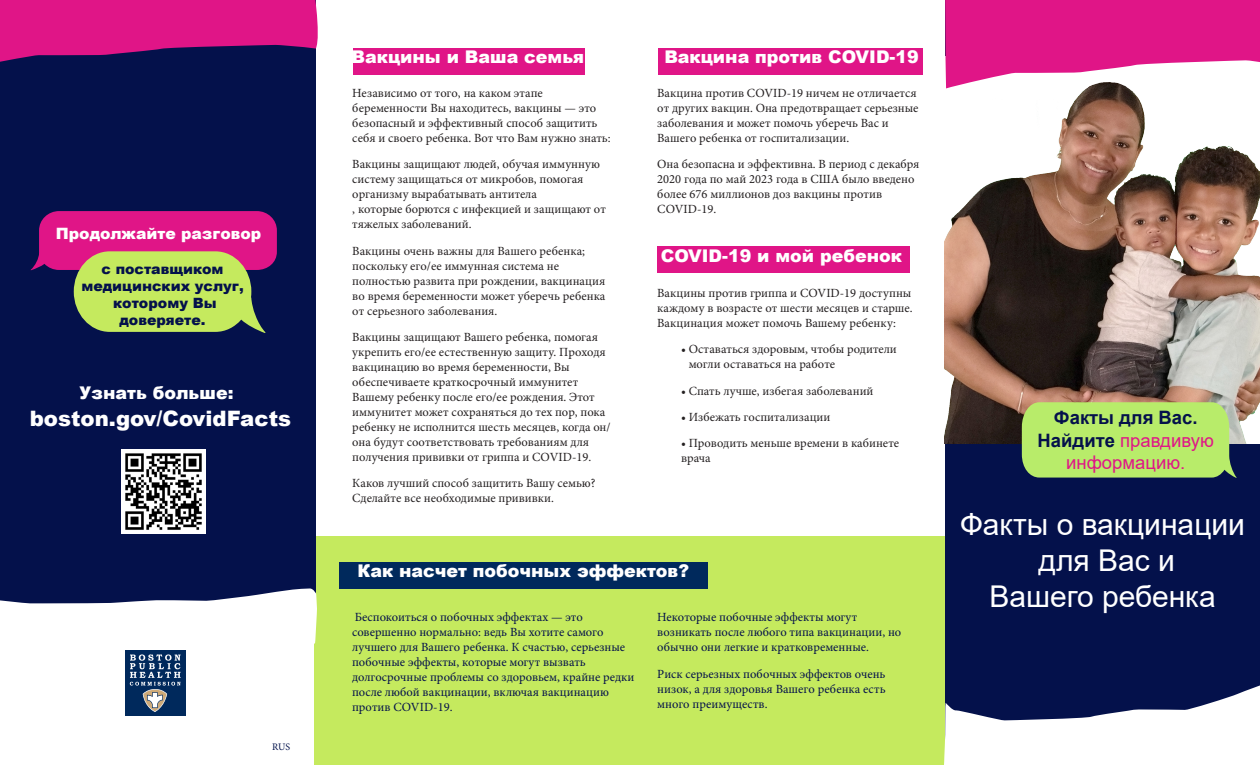
<style>
.page{position:relative;width:1260px;height:765px;background:#fff}
.page>*{position:absolute;margin:0;border:0;box-sizing:border-box;transform-origin:0 0}
.t1{font:30px/36px "Arial";color:#fff;text-align:center}
.t2{font:900 21.25px "Arial";color:#fff}
.t3{font:18.5px/22.1px "Arial";color:#e01587;text-align:center}
.t4{font:900 17.5px "Arial";color:#fff}
.t5{font:900 15.62px "Arial";color:#fff}
.t6{font:900 14.12px/17px "Arial";color:#04114b;text-align:center}
.t7{font:12.5px/15px "Minion Pro";color:#231f20}
.t8{font:12.5px/15px "Minion Pro";color:#04114b}
.t9{font:10px "Minion Pro";color:#03134c}
.s1{font-weight:700;color:#04114b}
</style>
<div class="page">
<div style="left:314px;top:537px;width:631px;height:228px;background:#c5ea5e"></div>
<div style="left:339px;top:562px;width:368px;height:26px;background:#00295c"></div>
<div style="left:945px;top:0;width:315px;height:765px;background:#04114b"></div>
<div style="left:0;top:0;width:316px;height:619px;background:#04114b"></div>
<svg style="left:30px;top:211px;width:247px;height:122px"></svg>
<div style="left:354px;top:48px;width:231px;height:26px;background:#e01587"></div>
<div style="left:658px;top:48px;width:265px;height:26px;background:#e01587"></div>
<div style="left:657px;top:246px;width:253px;height:27px;background:#e01587"></div>
<img style="left:945px;top:88px;width:315px;height:356px">
<svg style="left:0;top:0;width:318px;height:62px"></svg>
<svg style="left:1022px;top:402px;width:215px;height:76px;background:#b3e36b"></svg>
<svg style="left:944px;top:685px;width:316px;height:80px"></svg>
<svg style="left:945px;top:0;width:315px;height:88px;background:#e4459e"></svg>
<div style="left:125px;top:650px;width:60px;height:66px;background:#00295c"></div>
<svg style="left:0;top:588px;width:317px;height:124px"></svg>
<img style="left:121px;top:449px;width:85px;height:85px">
<p class="t5" style="left:56px;top:222px;width:207px">Продолжайте разговор</p>
<p class="t6" style="left:81px;top:260px;width:164px">с поставщиком медицинских услуг, которому Вы доверяете.</p>
<p class="t4" style="left:79px;top:380px;width:156px">Узнать больше:</p>
<p class="t2" style="left:30px;top:402px;width:263px">boston.gov/CovidFacts</p>
<p class="t9" style="left:272px;top:741px;width:20px">RUS</p>
<p class="t4" style="left:352px;top:44px;width:234px">Вакцины и Ваша семья</p>
<p class="t4" style="left:664px;top:44px;width:256px">Вакцина против COVID-19</p>
<p class="t7" style="left:352px;top:86px;width:260px">Независимо от того, на каком этапе беременности Вы находитесь, вакцины — это безопасный и эффективный способ защитить себя и своего ребенка. Вот что Вам нужно знать:</p>
<p class="t7" style="left:352px;top:157px;width:255px">Вакцины защищают людей, обучая иммунную систему защищаться от микробов, помогая организму вырабатывать антитела<br>, которые борются с инфекцией и защищают от тяжелых заболеваний.</p>
<p class="t7" style="left:352px;top:243px;width:255px">Вакцины очень важны для Вашего ребенка; поскольку его/ее иммунная система не полностью развита при рождении, вакцинация во время беременности может уберечь ребенка от серьезного заболевания.</p>
<p class="t7" style="left:352px;top:329px;width:260px">Вакцины защищают Вашего ребенка, помогая укрепить его/ее естественную защиту. Проходя вакцинацию во время беременности, Вы обеспечиваете краткосрочный иммунитет Вашему ребенку после его/ее рождения. Этот иммунитет может сохраняться до тех пор, пока ребенку не исполнится шесть месяцев, когда он/ она будут соответствовать требованиям для получения прививки от гриппа и COVID-19.</p>
<p class="t7" style="left:352px;top:476px;width:245px">Каков лучший способ защитить Вашу семью?<br>Сделайте все необходимые прививки.</p>
<p class="t7" style="left:657px;top:86px;width:263px">Вакцина против COVID-19 ничем не отличается от других вакцин. Она предотвращает серьезные заболевания и может помочь уберечь Вас и Вашего ребенка от госпитализации.</p>
<p class="t7" style="left:657px;top:157px;width:264px">Она безопасна и эффективна. В период с декабря 2020 года по май 2023 года в США было введено более 676 миллионов доз вакцины против COVID-19.</p>
<p class="t4" style="left:661px;top:243px;width:243px">COVID-19 и мой ребенок</p>
<p class="t7" style="left:657px;top:286px;width:257px;text-align:justify">Вакцины против гриппа и COVID-19 доступны каждому в возрасте от шести месяцев и старше.<br>Вакцинация может помочь Вашему ребенку:</p>
<p class="t7" style="left:689px;top:342px;width:210px;text-indent:-8px">• Оставаться здоровым, чтобы родители могли оставаться на работе</p>
<p class="t7" style="left:681px;top:383px;width:194px">• Спать лучше, избегая заболеваний</p>
<p class="t7" style="left:681px;top:409px;width:151px">• Избежать госпитализации</p>
<p class="t7" style="left:681px;top:436px;width:220px">• Проводить меньше времени в кабинете врача</p>
<p class="t4" style="left:358px;top:558px;width:333px">Как насчет побочных эффектов?</p>
<p class="t8" style="left:352px;top:610px;width:284px">Беспокоиться о побочных эффектах — это совершенно нормально: ведь Вы хотите самого лучшего для Вашего ребенка. К счастью, серьезные побочные эффекты, которые могут вызвать долгосрочные проблемы со здоровьем, крайне редки после любой вакцинации, включая вакцинацию против COVID-19.</p>
<p class="t8" style="left:657px;top:610px;width:246px">Некоторые побочные эффекты могут возникать после любого типа вакцинации, но обычно они легкие и кратковременные.</p>
<p class="t8" style="left:657px;top:666px;width:230px;text-align:justify">Риск серьезных побочных эффектов очень низок, а для здоровья Вашего ребенка есть много преимуществ.</p>
<p class="t3" style="left:1038px;top:407px;width:178px"><span class="s1">Факты для Вас.<br>Найдите</span> правдивую информацию.</p>
<p class="t1" style="left:960px;top:507px;width:286px">Факты о вакцинации для Вас и<br>Вашего ребенка</p>
</div>
